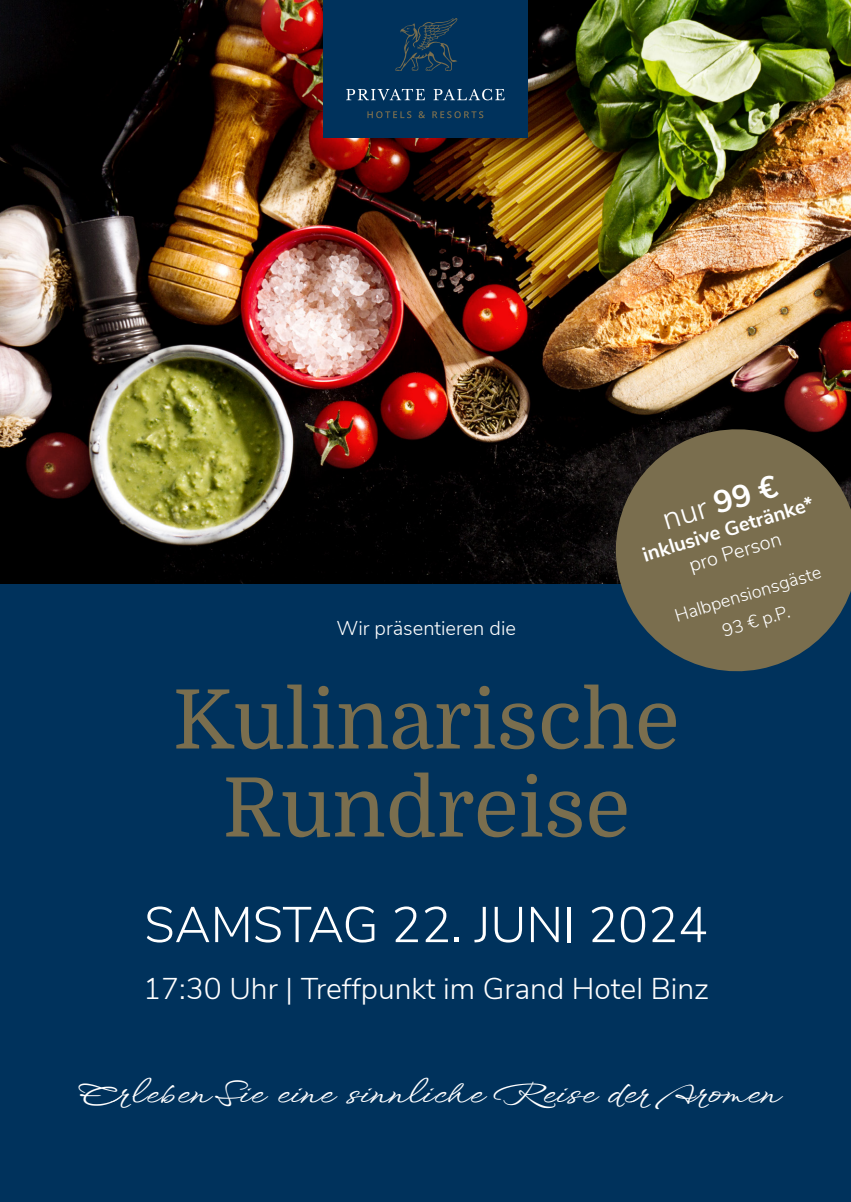
<style>
.page{position:relative;width:851px;height:1202px;background:#fff}
.page>*{position:absolute;margin:0;border:0;box-sizing:border-box;transform-origin:0 0}
.t1{font:82px "Domine";color:#7a6e4e}
.t2{font:300 50px "Nunito Sans";color:#fff}
.t3{font:500 34px "Wind Song";color:#fff}
.t4{font:300 31.6px "Nunito Sans";color:#fff}
.t5{font:300 30px "Nunito Sans";color:#fff}
.t6{font:300 20px "Nunito Sans";color:#fff}
.t7{font:700 20px "Nunito Sans";color:#fff}
.t8{font:300 18px/28px "Nunito Sans";color:#fff;text-align:center}
.s1{font-weight:700}
</style>
<div class="page">
<div style="left:0;top:578px;width:850px;height:624px;background:#00325c"></div>
<img style="left:0;top:0;width:850px;height:584px">
<div style="left:323px;top:0;width:205px;height:137px;background:#00325c"></div>
<svg style="left:395px;top:18px;width:63px;height:53px"></svg>
<svg style="left:367px;top:111px;width:44px;height:7px"></svg>
<svg style="left:418px;top:111px;width:7px;height:7px"></svg>
<svg style="left:432px;top:111px;width:51px;height:7px"></svg>
<svg style="left:346px;top:89px;width:79px;height:11px"></svg>
<svg style="left:433px;top:89px;width:71px;height:11px"></svg>
<svg style="left:605px;top:419px;width:245px;height:253px;background:#5b5744"></svg>
<p class="t6" style="left:336px;top:614px;width:181px">Wir präsentieren die</p>
<p class="t4" style="left:656px;top:497px;width:121px;rotate:-17deg">nur <span class="s1">99 €</span></p>
<p class="t7" style="left:638px;top:541px;width:179px;rotate:-17deg">inklusive Getränke*</p>
<p class="t6" style="left:685px;top:552px;width:97px;rotate:-17deg">pro Person</p>
<p class="t8" style="left:670px;top:602px;width:154px;rotate:-17deg">Halbpensionsgäste<br>93 € p.P.</p>
<p class="t1" style="left:173px;top:674px;width:508px">Kulinarische</p>
<p class="t1" style="left:222px;top:762px;width:409px">Rundreise</p>
<p class="t2" style="left:144px;top:888px;width:565px">SAMSTAG 22. JUNI 2024</p>
<p class="t5" style="left:143px;top:966px;width:567px">17:30 Uhr | Treffpunkt im Grand Hotel Binz</p>
<p class="t3" style="left:78px;top:1070px;width:699px">Erleben Sie eine sinnliche Reise der Aromen</p>
</div>
